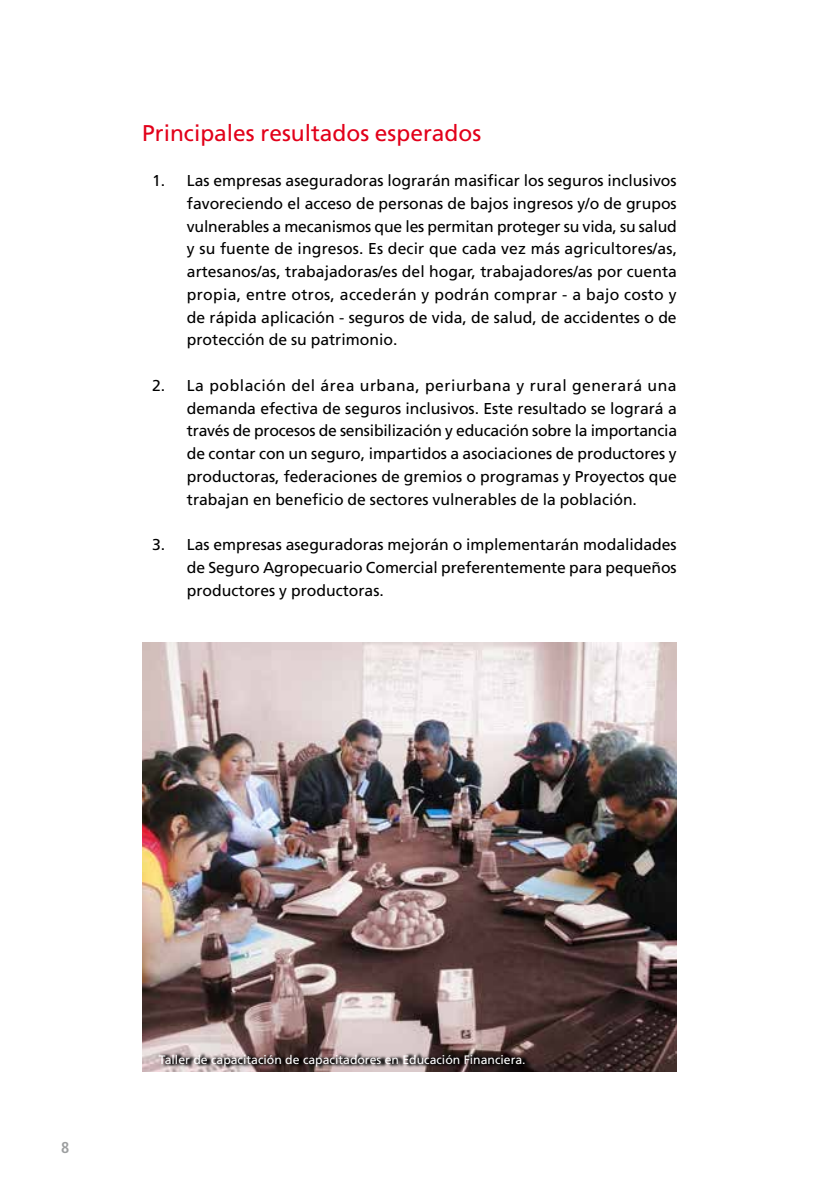
<style>
.page{position:relative;width:819px;height:1191px;background:#fff}
.page>*{position:absolute;margin:0;border:0;box-sizing:border-box;transform-origin:0 0}
.t1{font:22.75px "Frutiger LT Std";color:#e2001a}
.t2{font:15.75px/22.8px "Frutiger LT Std";color:#000;text-align:justify}
.t3{font:700 condensed 15.75px "Frutiger LT Std";color:#9c9e9f}
.t4{font:12.25px "Frutiger LT Std";color:#fff}
</style>
<div class="page">
<img style="left:142px;top:642px;width:534px;height:429px">
<div style="left:159px;top:1051px;width:373px;height:19px;background:#000;opacity:.98"></div>
<h1 class="t1" style="left:142px;top:119px;width:340px">Principales resultados esperados</h1>
<p class="t2" style="left:187px;top:169px;width:491px;text-indent:-35px">1. Las empresas aseguradoras lograrán masificar los seguros inclusivos favoreciendo el acceso de personas de bajos ingresos y/o de grupos vulnerables a mecanismos que les permitan proteger su vida, su salud y su fuente de ingresos. Es decir que cada vez más agricultores/as, artesanos/as, trabajadoras/es del hogar, trabajadores/as por cuenta propia, entre otros, accederán y podrán comprar - a bajo costo y de rápida aplicación - seguros de vida, de salud, de accidentes o de protección de su patrimonio.</p>
<p class="t2" style="left:187px;top:374px;width:491px;text-indent:-35px">2. La población del área urbana, periurbana y rural generará una demanda efectiva de seguros inclusivos. Este resultado se logrará a través de procesos de sensibilización y educación sobre la importancia de contar con un seguro, impartidos a asociaciones de productores y productoras, federaciones de gremios o programas y Proyectos que trabajan en beneficio de sectores vulnerables de la población.</p>
<p class="t2" style="left:187px;top:533px;width:491px;text-indent:-35px">3. Las empresas aseguradoras mejorán o implementarán modalidades de Seguro Agropecuario Comercial preferentemente para pequeños productores y productoras.</p>
<p class="t3" style="left:61px;top:1138px;width:10px">8</p>
<p class="t4" style="left:159px;top:1052px;width:368px">Taller de capacitación de capacitadores en Educación Financiera.</p>
</div>
